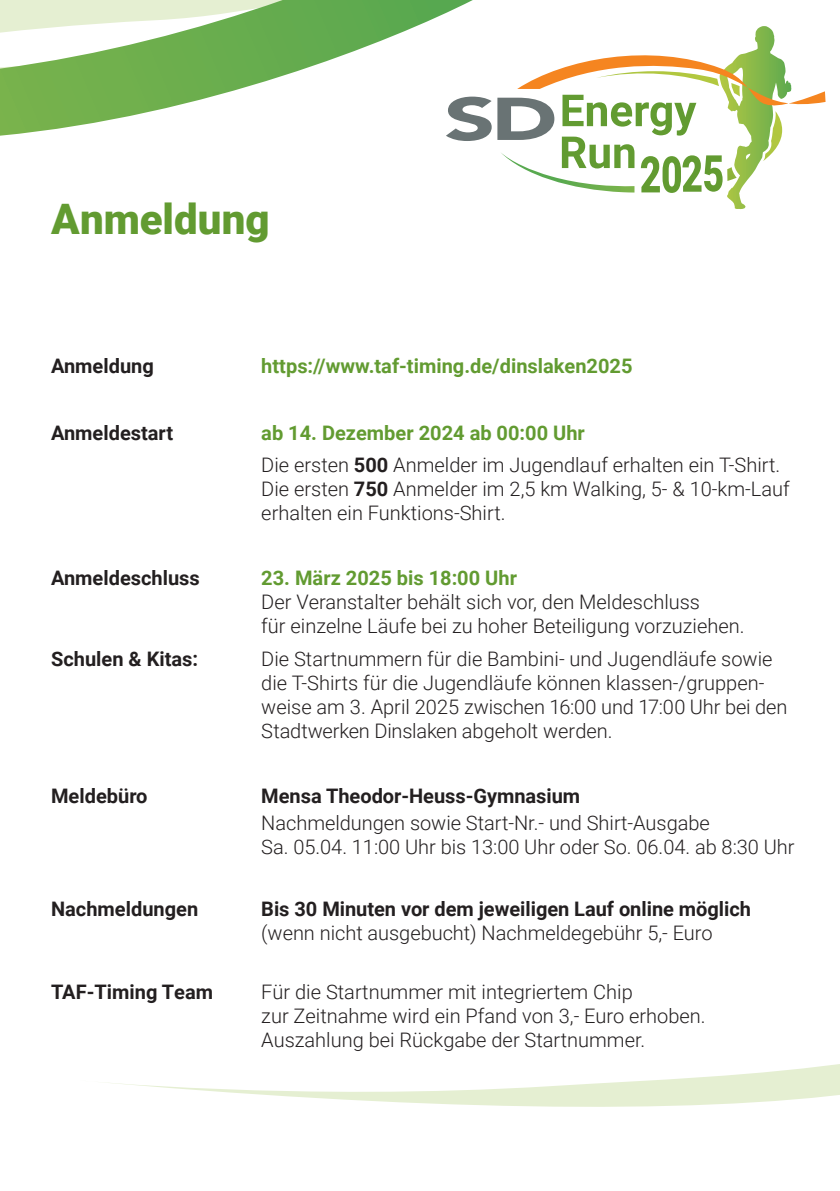
<style>
.page{position:relative;width:840px;height:1191px;background:#fff}
.page>*{position:absolute;margin:0;border:0;box-sizing:border-box;transform-origin:0 0}
.t1{font:900 42px "Roboto";color:#629b31}
.t2{font:300 20px/24px "Roboto";color:#231f20}
.t3{font:700 20px "Roboto";color:#231f20}
.t4{font:700 20px "Roboto";color:#629b31}
.s1{font-weight:700;color:#629b31}
.s2{font-weight:700}
</style>
<div class="page">
<svg style="left:0;top:0;width:472px;height:136px"></svg>
<svg style="left:445px;top:97px;width:46px;height:44px"></svg>
<svg style="left:497px;top:26px;width:328px;height:183px"></svg>
<svg style="left:107px;top:1064px;width:732px;height:43px"></svg>
<h1 class="t1" style="left:51px;top:190px;width:220px">Anmeldung</h1>
<p class="t3" style="left:51px;top:352px;width:104px">Anmeldung</p>
<p class="t4" style="left:261px;top:352px;width:372px">https://www.taf-timing.de/dinslaken2025</p>
<p class="t3" style="left:51px;top:419px;width:123px">Anmeldestart</p>
<p class="t2" style="left:261px;top:416px;width:520px;line-height:32.4px"><span class="s1">ab 14. Dezember 2024 ab 00:00 Uhr<br></span>Die ersten <span class="s2">500</span> Anmelder im Jugendlauf erhalten ein T-Shirt.</p>
<p class="t2" style="left:261px;top:476px;width:529px">Die ersten <span class="s2">750</span> Anmelder im 2,5 km Walking, 5- &amp; 10-km-Lauf erhalten ein Funktions-Shirt.</p>
<p class="t3" style="left:51px;top:564px;width:150px">Anmeldeschluss</p>
<p class="t4" style="left:261px;top:564px;width:257px">23. März 2025 bis 18:00 Uhr</p>
<p class="t2" style="left:261px;top:589px;width:484px">Der Veranstalter behält sich vor, den Meldeschluss<br>für einzelne Läufe bei zu hoher Beteiligung vorzuziehen.</p>
<p class="t3" style="left:51px;top:645px;width:148px">Schulen &amp; Kitas:</p>
<p class="t2" style="left:261px;top:646px;width:527px">Die Startnummern für die Bambini- und Jugendläufe sowie die T-Shirts für die Jugendläufe können klassen-/gruppen&shy;weise am 3. April 2025 zwischen 16:00 und 17:00 Uhr bei den Stadtwerken Dinslaken abgeholt werden.</p>
<p class="t3" style="left:51px;top:782px;width:98px">Meldebüro</p>
<p class="t3" style="left:261px;top:782px;width:320px">Mensa Theodor-Heuss-Gymnasium</p>
<p class="t2" style="left:261px;top:810px;width:534px">Nachmeldungen sowie Start-Nr.- und Shirt-Ausgabe<br>Sa. 05.04. 11:00 Uhr bis 13:00 Uhr oder So. 06.04. ab 8:30 Uhr</p>
<p class="t3" style="left:51px;top:895px;width:149px">Nachmeldungen</p>
<p class="t3" style="left:261px;top:895px;width:491px">Bis 30 Minuten vor dem jeweiligen Lauf online möglich</p>
<p class="t2" style="left:261px;top:920px;width:452px">(wenn nicht ausgebucht) Nachmeldegebühr 5,- Euro</p>
<p class="t3" style="left:51px;top:978px;width:163px">TAF-Timing Team</p>
<p class="t2" style="left:261px;top:979px;width:445px">Für die Startnummer mit integriertem Chip<br>zur Zeitnahme wird ein Pfand von 3,- Euro erhoben.<br>Auszahlung bei Rückgabe der Startnummer.</p>
</div>
